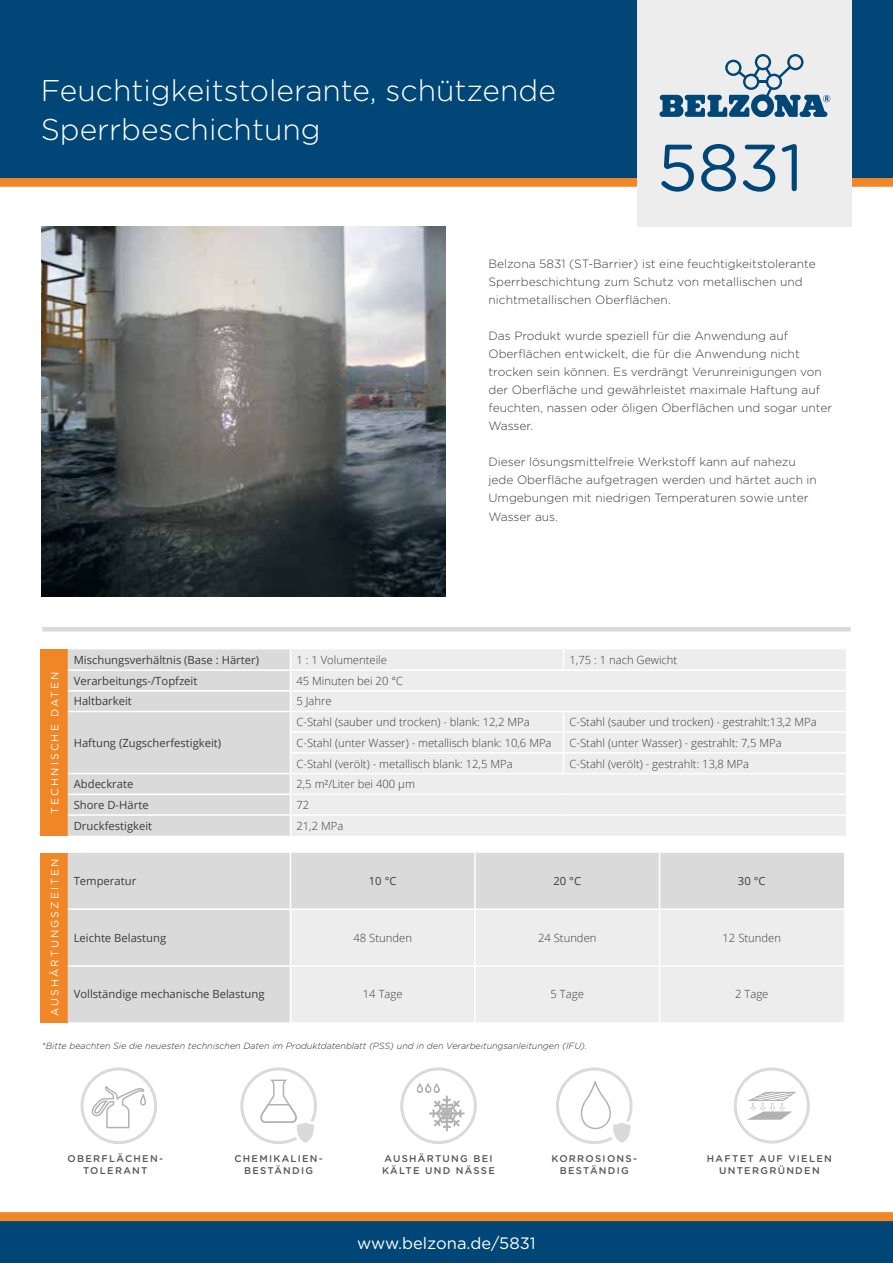
<style>
.page{position:relative;width:893px;height:1263px;background:#fff}
.page>*{position:absolute;margin:0;border:0;box-sizing:border-box;transform-origin:0 0}
.t1{font:66px "Gotham Rounded";color:#004676}
.t2{font:300 30px/39px "Gotham Rounded";color:#fff}
.t3{font:16.5px "Gotham Rounded";color:#fff}
.t4{font:300 12px/18px "Gotham Rounded";color:#3c3c3b}
.t5{font:300 11.25px "Open Sans";color:#3c3c3b}
.t6{font:11.25px "Open Sans";color:#3c3c3b}
.t7{font:10.5px "Gotham Rounded";letter-spacing:.2em;color:#fff}
.t8{font:500 9.75px/11.7px "Gotham Rounded";letter-spacing:.13em;color:#575756;text-align:center}
.t9{font:italic 300 9px "Gotham Rounded";color:#282827}
</style>
<div class="page">
<div style="left:0;top:178px;width:893px;height:9px;background:#f18625"></div>
<div style="left:0;top:0;width:893px;height:178px;background:#004676"></div>
<div style="left:0;top:1220px;width:893px;height:43px;background:#004676"></div>
<img style="left:42px;top:226px;width:404px;height:370px">
<hr style="left:42px;top:627px;width:809px;height:4px;background:#dadada">
<div style="left:638px;top:0;width:214px;height:226px;background:#ededed"></div>
<svg style="left:659px;top:54px;width:171px;height:63px"></svg>
<div style="left:0;top:1212px;width:893px;height:9px;background:#f18625"></div>
<svg style="left:240px;top:1067px;width:77px;height:77px"></svg>
<svg style="left:734px;top:1067px;width:76px;height:76px"></svg>
<svg style="left:556px;top:1067px;width:76px;height:77px"></svg>
<svg style="left:400px;top:1067px;width:77px;height:77px"></svg>
<svg style="left:81px;top:1067px;width:76px;height:77px"></svg>
<div style="left:41px;top:649px;width:27px;height:187px;background:#f18626"></div>
<div style="left:291px;top:649px;width:555px;height:187px;background:#ededed"></div>
<svg style="left:563px;top:649px;width:1px;height:20px"></svg>
<hr style="left:290px;top:669px;width:273px;height:2px;background:#fff">
<hr style="left:563px;top:669px;width:283px;height:2px;background:#fff">
<hr style="left:290px;top:690px;width:273px;height:1px;background:#fff">
<hr style="left:563px;top:690px;width:283px;height:1px;background:#fff">
<hr style="left:290px;top:711px;width:273px;height:1px;background:#fff">
<hr style="left:563px;top:711px;width:283px;height:1px;background:#fff">
<hr style="left:290px;top:731px;width:273px;height:2px;background:#fff">
<hr style="left:563px;top:731px;width:283px;height:2px;background:#fff">
<hr style="left:290px;top:752px;width:273px;height:2px;background:#fff">
<hr style="left:563px;top:752px;width:283px;height:2px;background:#fff">
<svg style="left:563px;top:712px;width:1px;height:61px"></svg>
<hr style="left:290px;top:773px;width:273px;height:1px;background:#fff">
<hr style="left:563px;top:773px;width:283px;height:1px;background:#fff">
<hr style="left:290px;top:793px;width:273px;height:2px;background:#fff">
<hr style="left:563px;top:793px;width:283px;height:2px;background:#fff">
<hr style="left:290px;top:814px;width:273px;height:2px;background:#fff">
<hr style="left:563px;top:814px;width:283px;height:2px;background:#fff">
<svg style="left:68px;top:649px;width:222px;height:187px;background:#dbdbdb"></svg>
<div style="left:41px;top:853px;width:27px;height:169px;background:#f18626"></div>
<div style="left:68px;top:853px;width:776px;height:169px;background:#dadada"></div>
<div style="left:291px;top:910px;width:553px;height:112px;background:#ededed"></div>
<hr style="left:474px;top:853px;width:2px;height:55px;background:#fff">
<hr style="left:659px;top:853px;width:1px;height:55px;background:#fff">
<hr style="left:474px;top:910px;width:2px;height:55px;background:#fff">
<hr style="left:659px;top:910px;width:1px;height:55px;background:#fff">
<hr style="left:68px;top:965px;width:222px;height:2px;background:#fff">
<hr style="left:290px;top:965px;width:185px;height:2px;background:#fff">
<hr style="left:475px;top:965px;width:184px;height:2px;background:#fff">
<hr style="left:474px;top:967px;width:2px;height:55px;background:#fff">
<hr style="left:659px;top:965px;width:185px;height:2px;background:#fff">
<hr style="left:659px;top:967px;width:1px;height:55px;background:#fff">
<hr style="left:290px;top:853px;width:1px;height:55px;background:#fff">
<hr style="left:290px;top:910px;width:1px;height:55px;background:#fff">
<hr style="left:290px;top:967px;width:1px;height:55px;background:#fff">
<hr style="left:68px;top:908px;width:222px;height:2px;background:#fff">
<hr style="left:290px;top:908px;width:185px;height:2px;background:#fff">
<hr style="left:475px;top:908px;width:184px;height:2px;background:#fff">
<hr style="left:659px;top:908px;width:185px;height:2px;background:#fff">
<h2 class="t2" style="left:41px;top:69px;width:517px">Feuchtigkeitstolerante, schützende<br>Sperrbeschichtung</h2>
<h1 class="t1" style="left:657px;top:122px;width:148px">5831</h1>
<p class="t4" style="left:488px;top:254px;width:329px">Belzona 5831 (ST-Barrier) ist eine feuchtigkeitstolerante<br>Sperrbeschichtung zum Schutz von metallischen und nichtmetallischen Oberflächen.</p>
<p class="t4" style="left:488px;top:326px;width:345px">Das Produkt wurde speziell für die Anwendung auf Oberflächen entwickelt, die für die Anwendung nicht trocken sein können. Es verdrängt Verunreinigungen von der Oberfläche und gewährleistet maximale Haftung auf feuchten, nassen oder öligen Oberflächen und sogar unter Wasser.</p>
<p class="t4" style="left:488px;top:452px;width:330px">Dieser lösungsmittelfreie Werkstoff kann auf nahezu jede Oberfläche aufgetragen werden und härtet auch in<br>Umgebungen mit niedrigen Temperaturen sowie unter</p>
<p class="t4" style="left:488px;top:508px;width:71px">Wasser aus.</p>
<p class="t7" style="left:48px;top:814px;width:144px;rotate:-90deg">TECHNISCHE DATEN</p>
<p class="t7" style="left:48px;top:1016px;width:159px;rotate:-90deg">AUSHÄRTUNGSZEITEN</p>
<p class="t6" style="left:74px;top:652px;width:187px">Mischungsverhältnis (Base : Härter)</p>
<p class="t5" style="left:296px;top:652px;width:92px">1 : 1 Volumenteile</p>
<p class="t5" style="left:569px;top:652px;width:109px">1,75 : 1 nach Gewicht</p>
<p class="t6" style="left:74px;top:673px;width:125px">Verarbeitungs-/Topfzeit</p>
<p class="t5" style="left:296px;top:673px;width:108px">45 Minuten bei 20 °C</p>
<p class="t6" style="left:74px;top:694px;width:60px">Haltbarkeit</p>
<p class="t5" style="left:296px;top:694px;width:37px">5 Jahre</p>
<p class="t6" style="left:74px;top:735px;width:149px">Haftung (Zugscherfestigkeit)</p>
<p class="t5" style="left:296px;top:714px;width:235px">C-Stahl (sauber und trocken) - blank: 12,2 MPa</p>
<p class="t5" style="left:569px;top:714px;width:249px">C-Stahl (sauber und trocken) - gestrahlt:13,2 MPa</p>
<p class="t5" style="left:296px;top:735px;width:257px">C-Stahl (unter Wasser) - metallisch blank: 10,6 MPa</p>
<p class="t5" style="left:569px;top:735px;width:214px">C-Stahl (unter Wasser) - gestrahlt: 7,5 MPa</p>
<p class="t5" style="left:296px;top:756px;width:218px">C-Stahl (verölt) - metallisch blank: 12,5 MPa</p>
<p class="t5" style="left:569px;top:756px;width:181px">C-Stahl (verölt) - gestrahlt: 13,8 MPa</p>
<p class="t6" style="left:74px;top:776px;width:61px">Abdeckrate</p>
<p class="t5" style="left:296px;top:776px;width:120px">2,5 m²/Liter bei 400 µm</p>
<p class="t6" style="left:74px;top:797px;width:76px">Shore D-Härte</p>
<p class="t5" style="left:296px;top:797px;width:14px">72</p>
<p class="t6" style="left:74px;top:818px;width:80px">Druckfestigkeit</p>
<p class="t5" style="left:296px;top:818px;width:48px">21,2 MPa</p>
<p class="t6" style="left:74px;top:873px;width:64px">Temperatur</p>
<p class="t6" style="left:369px;top:873px;width:29px">10 °C</p>
<p class="t6" style="left:553px;top:873px;width:29px">20 °C</p>
<p class="t6" style="left:738px;top:873px;width:29px">30 °C</p>
<p class="t6" style="left:74px;top:930px;width:94px">Leichte Belastung</p>
<p class="t5" style="left:353px;top:930px;width:60px">48 Stunden</p>
<p class="t5" style="left:538px;top:930px;width:60px">24 Stunden</p>
<p class="t5" style="left:722px;top:930px;width:60px">12 Stunden</p>
<p class="t6" style="left:74px;top:987px;width:192px">Vollständige mechanische Belastung</p>
<p class="t5" style="left:363px;top:987px;width:41px">14 Tage</p>
<p class="t5" style="left:551px;top:987px;width:35px">5 Tage</p>
<p class="t5" style="left:735px;top:987px;width:35px">2 Tage</p>
<p class="t9" style="left:42px;top:1040px;width:547px">*Bitte beachten Sie die neuesten technischen Daten im Produktdatenblatt (PSS) und in den Verarbeitungsanleitungen (IFU).</p>
<p class="t8" style="left:68px;top:1152px;width:97px">OBERFLÄCHEN-<br>TOLERANT</p>
<p class="t8" style="left:707px;top:1152px;width:127px">HAFTET AUF VIELEN<br>UNTERGRÜNDEN</p>
<p class="t8" style="left:234px;top:1152px;width:90px">CHEMIKALIEN-<br>BESTÄNDIG</p>
<p class="t8" style="left:382px;top:1152px;width:114px;text-align:left">AUSHÄRTUNG BEI<br>KÄLTE UND NÄSSE</p>
<p class="t8" style="left:551px;top:1152px;width:87px">KORROSIONS-<br>BESTÄNDIG</p>
<h3 class="t3" style="left:357px;top:1231px;width:180px">www.belzona.de/5831</h3>
</div>
